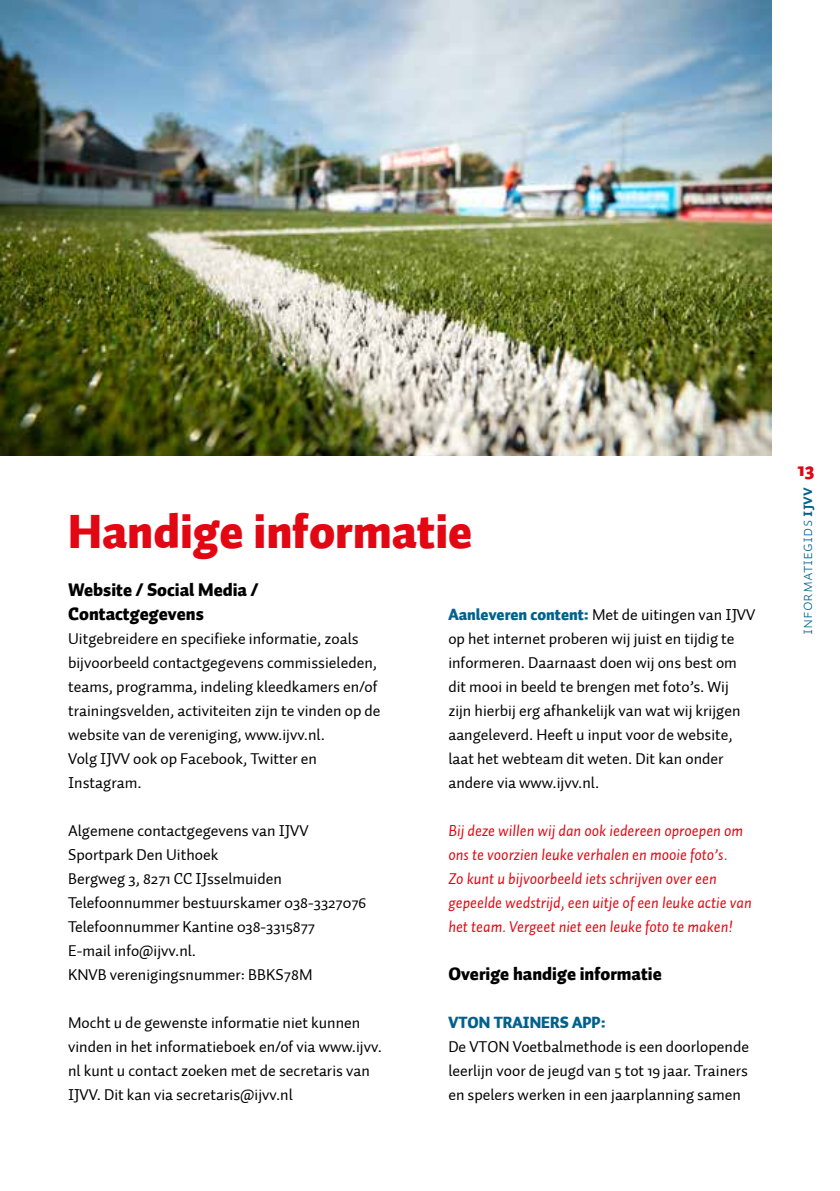
<style>
.page{position:relative;width:840px;height:1191px;background:#fff}
.page>*{position:absolute;margin:0;border:0;box-sizing:border-box;transform-origin:0 0}
.t1{font:900 48px "Auto 1";color:#e30613}
.t2{font:900 20px "Auto 2";color:#e30613}
.t3{font:900 18px/24px "Auto 1";color:#000}
.t4{font:16px/24px "Auto 1";color:#000}
.t5{font:italic 16px/24px "Auto 1";color:#e30613}
.t6{font:16px "Auto 2 Light Sm Cp";letter-spacing:-.005em;color:#00628b}
.t7{font:900 16px "Auto 1";color:#00628b}
.s1{font-weight:900;color:#00628b}
.s2{font-family:"Auto 2 Bold Sm Cp"}
</style>
<div class="page">
<img style="left:0;top:0;width:771px;height:455px">
<h1 class="t1" style="left:68px;top:500px;width:405px">Handige informatie</h1>
<p class="t3" style="left:68px;top:579px;width:192px">Website / Social Media /<br>Contactgegevens</p>
<p class="t4" style="left:68px;top:627px;width:314px">Uitgebreidere en specifieke informatie, zoals bijvoorbeeld contactgegevens commissieleden, teams, programma, indeling kleedkamers en/of trainingsvelden, activiteiten zijn te vinden op de website van de vereniging, www.ijvv.nl.<br>Volg IJVV ook op Facebook, Twitter en Instagram.</p>
<p class="t4" style="left:68px;top:819px;width:299px">Algemene contactgegevens van IJVV<br>Sportpark Den Uithoek<br>Bergweg 3, 8271 CC IJsselmuiden<br>Telefoonnummer bestuurskamer 038-3327076<br>Telefoonnummer Kantine 038-3315877<br>E-mail info@ijvv.nl.<br>KNVB verenigingsnummer: BBKS78M</p>
<p class="t4" style="left:68px;top:1011px;width:315px">Mocht u de gewenste informatie niet kunnen vinden in het informatieboek en/of via www.ijvv. nl kunt u contact zoeken met de secretaris van IJVV. Dit kan via secretaris@ijvv.nl</p>
<p class="t4" style="left:448px;top:603px;width:308px"><span class="s1">Aanleveren content:</span> Met de uitingen van IJVV op het internet proberen wij juist en tijdig te informeren. Daarnaast doen wij ons best om dit mooi in beeld te brengen met foto’s. Wij zijn hierbij erg afhankelijk van wat wij krijgen aangeleverd. Heeft u input voor de website, laat het webteam dit weten. Dit kan onder andere via www.ijvv.nl.</p>
<p class="t5" style="left:448px;top:819px;width:305px">Bij deze willen wij dan ook iedereen oproepen om ons te voorzien leuke verhalen en mooie foto’s.<br>Zo kunt u bijvoorbeeld iets schrijven over een gepeelde wedstrijd, een uitje of een leuke actie van het team. Vergeet niet een leuke foto te maken!</p>
<p class="t3" style="left:448px;top:963px;width:215px">Overige handige informatie</p>
<p class="t7" style="left:448px;top:1012px;width:159px">VTON TRAINERS APP:</p>
<p class="t4" style="left:448px;top:1035px;width:302px;text-align:justify">De VTON Voetbalmethode is een doorlopende leerlijn voor de jeugd van 5 tot 19 jaar. Trainers en spelers werken in een jaarplanning samen</p>
<p class="t2" style="left:797px;top:456px;width:18px">13</p>
<p class="t6" style="left:797px;top:635px;width:149px;rotate:-90deg">informatiegids <span class="s2">IJVV</span></p>
</div>
